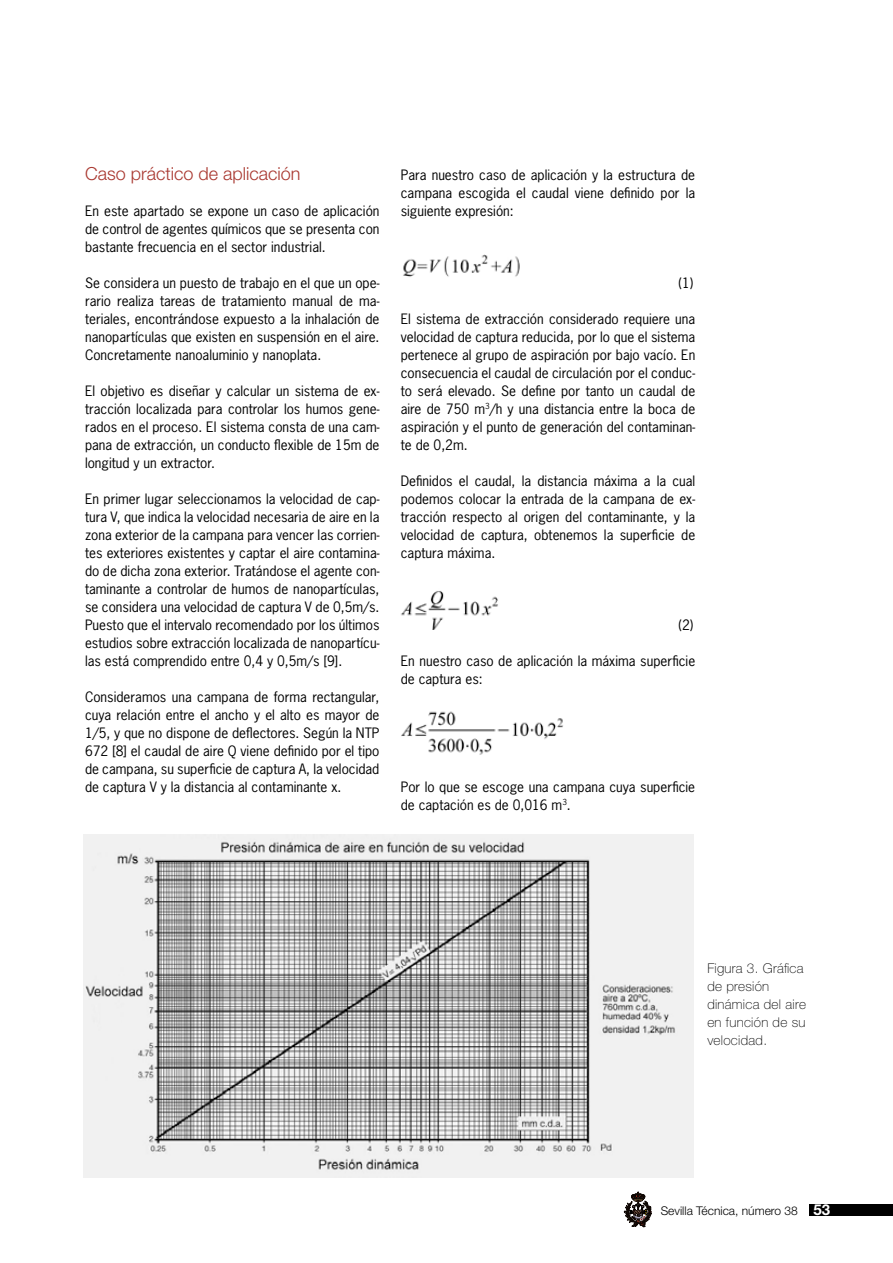
<style>
.page{position:relative;width:893px;height:1263px;background:#fff}
.page>*{position:absolute;margin:0;border:0;box-sizing:border-box;transform-origin:0 0}
.t1{font:300 18px "Helvetica Neue LT Std";color:#a93830}
.t2{font:13.5px/18px "News Gothic Std";color:#000;text-align:justify}
.t3{font:100 13.5px/18px "Helvetica Neue LT Std";letter-spacing:.02em;color:#000}
.t4{font:300 12px "Helvetica Neue LT Std";color:#000}
.s1{font-weight:700;font-size:15px;color:#fff}
</style>
<div class="page">
<div style="left:809px;top:1204px;width:84px;height:12px;background:#000"></div>
<svg style="left:624px;top:1192px;width:28px;height:35px"></svg>
<img style="left:403px;top:254px;width:117px;height:23px">
<img style="left:401px;top:591px;width:97px;height:39px">
<img style="left:401px;top:711px;width:162px;height:44px">
<img style="left:84px;top:834px;width:610px;height:344px">
<h1 class="t1" style="left:85px;top:162px;width:217px">Caso práctico de aplicación</h1>
<p class="t2" style="left:85px;top:201px;width:296px">En este apartado se expone un caso de aplicación de control de agentes químicos que se presenta con bastante frecuencia en el sector industrial.</p>
<p class="t2" style="left:85px;top:273px;width:296px">Se considera un puesto de trabajo en el que un ope&shy;rario realiza tareas de tratamiento manual de ma&shy;teriales, encontrándose expuesto a la inhalación de nanopartículas que existen en suspensión en el aire.<br>Concretamente nanoaluminio y nanoplata.</p>
<p class="t2" style="left:85px;top:381px;width:296px">El objetivo es diseñar y calcular un sistema de ex&shy;tracción localizada para controlar los humos gene&shy;rados en el proceso. El sistema consta de una cam&shy;pana de extracción, un conducto flexible de 15m de longitud y un extractor.</p>
<p class="t2" style="left:85px;top:490px;width:296px">En primer lugar seleccionamos la velocidad de cap&shy;tura V, que indica la velocidad necesaria de aire en la zona exterior de la campana para vencer las corrien&shy;tes exteriores existentes y captar el aire contamina&shy;do de dicha zona exterior. Tratándose el agente con&shy;taminante a controlar de humos de nanopartículas, se considera una velocidad de captura V de 0,5m/s.<br>Puesto que el intervalo recomendado por los últimos estudios sobre extracción localizada de nanopartícu&shy;las está comprendido entre 0,4 y 0,5m/s [9].</p>
<p class="t2" style="left:85px;top:688px;width:296px">Consideramos una campana de forma rectangular, cuya relación entre el ancho y el alto es mayor de 1/5, y que no dispone de deflectores. Según la NTP 672 [8] el caudal de aire Q viene definido por el tipo de campana, su superficie de captura A, la velocidad de captura V y la distancia al contaminante x.</p>
<p class="t2" style="left:401px;top:165px;width:296px">Para nuestro caso de aplicación y la estructura de campana escogida el caudal viene definido por la siguiente expresión:</p>
<p class="t2" style="left:678px;top:273px;width:16px">(1)</p>
<p class="t2" style="left:401px;top:309px;width:296px">El sistema de extracción considerado requiere una velocidad de captura reducida, por lo que el sistema pertenece al grupo de aspiración por bajo vacío. En consecuencia el caudal de circulación por el conduc&shy;to será elevado. Se define por tanto un caudal de aire de 750 m<sup>3</sup>/h y una distancia entre la boca de aspiración y el punto de generación del contaminan&shy;te de 0,2m.</p>
<p class="t2" style="left:401px;top:472px;width:296px">Definidos el caudal, la distancia máxima a la cual podemos colocar la entrada de la campana de ex&shy;tracción respecto al origen del contaminante, y la velocidad de captura, obtenemos la superficie de captura máxima.</p>
<p class="t2" style="left:678px;top:616px;width:16px">(2)</p>
<p class="t2" style="left:401px;top:652px;width:296px">En nuestro caso de aplicación la máxima superficie de captura es:</p>
<p class="t2" style="left:401px;top:778px;width:296px">Por lo que se escoge una campana cuya superficie de captación es de 0,016 m<sup>3</sup>.</p>
<p class="t3" style="left:707px;top:959px;width:100px">Figura 3. Gráfica de presión dinámica del aire en función de su velocidad.</p>
<p class="t4" style="left:661px;top:1203px;width:171px">Sevilla Técnica, número 38 <span class="s1">53</span></p>
</div>
